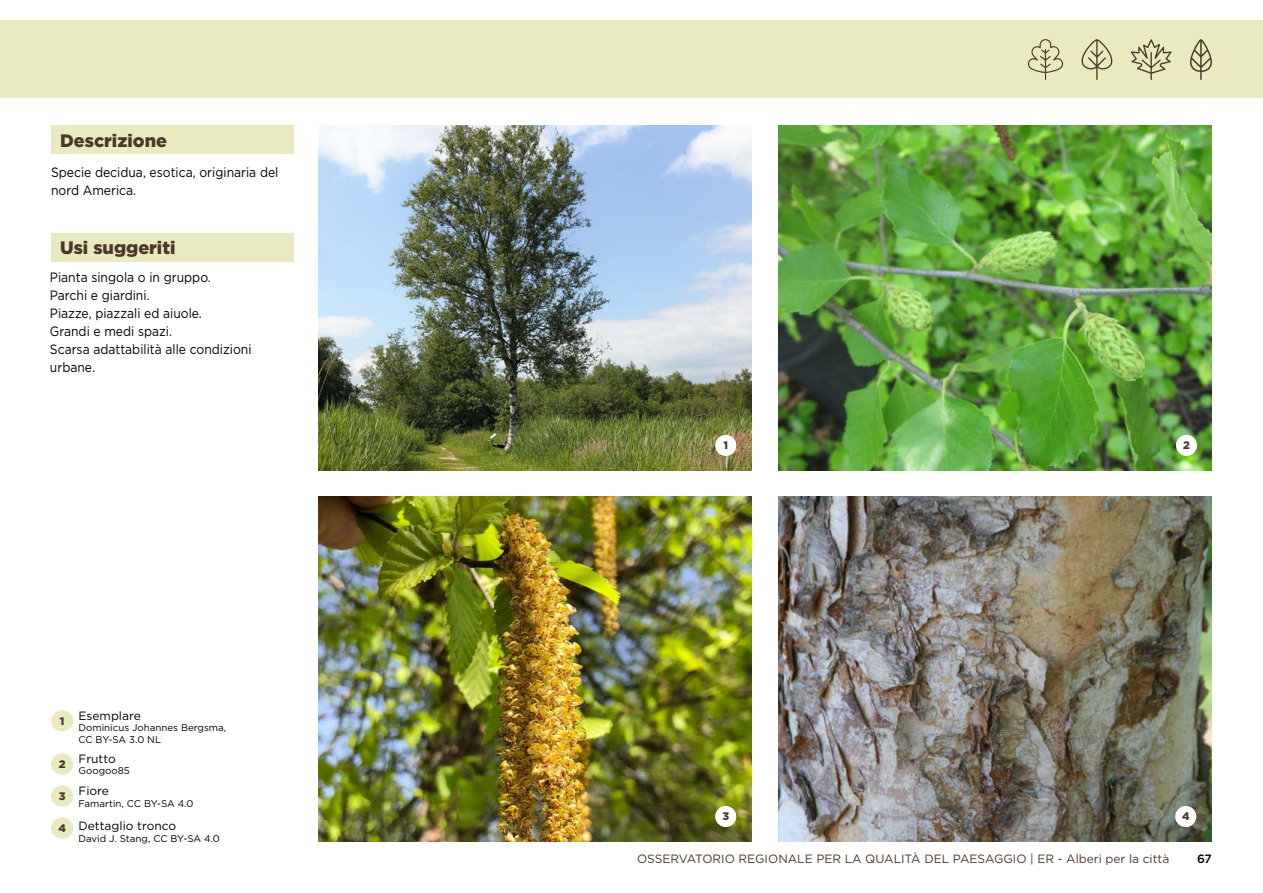
<style>
.page{position:relative;width:1263px;height:893px;background:#fff}
.page>*{position:absolute;margin:0;border:0;box-sizing:border-box;transform-origin:0 0}
.t1{font:900 18px "Gotham";color:#4b382b}
.t2{font:13.5px/18px "Gotham";color:#000;scale:.9 1}
.t3{font:12px "Gotham";color:#4b382b}
.t4{font:12px "Gotham";color:#000}
.t5{font:500 12px "Gotham";color:#000}
.t6{font:900 10.95px "Gotham";color:#4b382b}
.t7{font:9.75px/11.7px "Gotham";color:#000}
</style>
<div class="page">
<div style="left:0;top:20px;width:1263px;height:77px;background:#e9eac0"></div>
<svg style="left:1081px;top:39px;width:32px;height:41px"></svg>
<svg style="left:1131px;top:39px;width:40px;height:41px"></svg>
<svg style="left:1190px;top:39px;width:22px;height:41px"></svg>
<svg style="left:1028px;top:39px;width:35px;height:41px"></svg>
<div style="left:51px;top:125px;width:242px;height:29px;background:#e9eac0"></div>
<div style="left:51px;top:233px;width:242px;height:29px;background:#e9eac0"></div>
<img style="left:318px;top:125px;width:433px;height:346px">
<img style="left:779px;top:125px;width:433px;height:346px">
<img style="left:779px;top:497px;width:433px;height:345px">
<img style="left:318px;top:497px;width:433px;height:345px">
<div style="left:715px;top:435px;width:21px;height:21px;background:#fff;border-radius:50%"></div>
<div style="left:1176px;top:435px;width:21px;height:21px;background:#fff;border-radius:50%"></div>
<div style="left:715px;top:806px;width:21px;height:21px;background:#fff;border-radius:50%"></div>
<div style="left:1175px;top:806px;width:21px;height:21px;background:#fff;border-radius:50%"></div>
<div style="left:51px;top:710px;width:22px;height:21px;background:#e9eac0;border-radius:50%"></div>
<div style="left:51px;top:753px;width:22px;height:22px;background:#e9eac0;border-radius:50%"></div>
<div style="left:51px;top:785px;width:22px;height:22px;background:#e9eac0;border-radius:50%"></div>
<div style="left:51px;top:817px;width:22px;height:22px;background:#e9eac0;border-radius:50%"></div>
<h1 class="t1" style="left:60px;top:128px;width:108px">Descrizione</h1>
<p class="t2" style="left:51px;top:163px;width:254px">Specie decidua, esotica, originaria del nord America.</p>
<h1 class="t1" style="left:60px;top:236px;width:117px">Usi suggeriti</h1>
<p class="t2" style="left:50px;top:268px;width:226px">Pianta singola o in gruppo.<br>Parchi e giardini.<br>Piazze, piazzali ed aiuole.<br>Grandi e medi spazi.<br>Scarsa adattabilità alle condizioni urbane.</p>
<p class="t6" style="left:60px;top:713px;width:6px">1</p>
<p class="t6" style="left:59px;top:756px;width:8px">2</p>
<p class="t6" style="left:59px;top:788px;width:8px">3</p>
<p class="t6" style="left:58px;top:821px;width:9px">4</p>
<p class="t4" style="left:78px;top:708px;width:64px">Esemplare</p>
<p class="t4" style="left:78px;top:751px;width:39px">Frutto</p>
<p class="t7" style="left:78px;top:722px;width:149px">Dominicus Johannes Bergsma,<br>CC BY-SA 3.0 NL</p>
<p class="t7" style="left:78px;top:764px;width:53px">Googoo85</p>
<p class="t4" style="left:78px;top:783px;width:32px">Fiore</p>
<p class="t7" style="left:78px;top:797px;width:116px">Famartin, CC BY-SA 4.0</p>
<p class="t4" style="left:78px;top:818px;width:99px">Dettaglio tronco</p>
<p class="t7" style="left:78px;top:832px;width:143px">David J. Stang, CC BY-SA 4.0</p>
<p class="t6" style="left:723px;top:438px;width:6px">1</p>
<p class="t6" style="left:1183px;top:438px;width:8px">2</p>
<p class="t6" style="left:722px;top:809px;width:8px">3</p>
<p class="t6" style="left:1182px;top:809px;width:9px">4</p>
<p class="t3" style="left:637px;top:851px;width:534px">OSSERVATORIO REGIONALE PER LA QUALITÀ DEL PAESAGGIO | ER - Alberi per la città</p>
<p class="t5" style="left:1197px;top:850px;width:16px">67</p>
</div>
